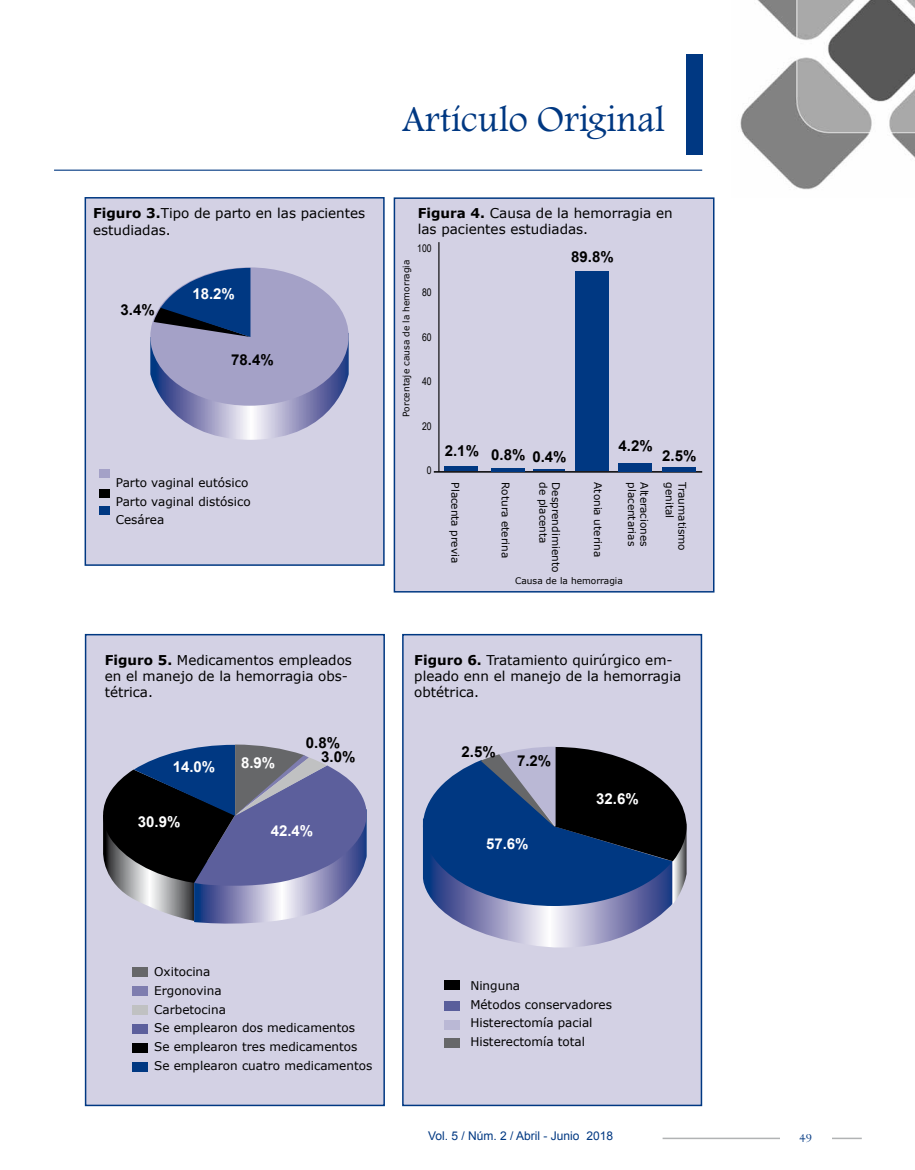
<style>
.page{position:relative;width:915px;height:1170px;background:#fff}
.page>*{position:absolute;margin:0;border:0;box-sizing:border-box;transform-origin:0 0}
.t1{font:37.5px "Footlight MT Light";color:#003882}
.t2{font:700 15px/13.4px "Arial";color:#000}
.t3{font:700 15px "Arial";color:#fff}
.t4{font:13.5px/16.2px "Verdana";color:#000}
.t5{font:13.5px "Perpetua";color:#003882}
.t6{font:12px/18.6px "Verdana";color:#000}
.t7{font:12px "Arial";color:#003882}
.t8{font:10.5px "Verdana";color:#000}
.t9{font:10.5px "Arial Narrow";color:#000}
.t10{font:9px "Verdana";color:#000}
.s1{font-weight:700}
</style>
<div class="page">
<hr style="left:662px;top:1137px;width:199px;height:1px;background:#b1b3b4">
<div style="left:685px;top:54px;width:17px;height:100px;background:#003882"></div>
<hr style="left:54px;top:170px;width:648px;height:1px;background:#003882">
<div style="left:780px;top:1128px;width:52px;height:23px;background:#fff"></div>
<img style="left:740px;top:0;width:174px;height:190px">
<div style="left:402px;top:634px;width:300px;height:472px;background:#d3d1e4;border:2px solid #003882"></div>
<div style="left:85px;top:634px;width:300px;height:472px;background:#d3d1e4;border:2px solid #003882"></div>
<div style="left:393px;top:197px;width:321px;height:395px;background:#d3d1e4;border:2px solid #003882"></div>
<div style="left:84px;top:197px;width:300px;height:369px;background:#d3d1e4;border:2px solid #003882"></div>
<div style="left:99px;top:506px;width:10px;height:8px;background:#003882"></div>
<div style="left:99px;top:489px;width:10px;height:8px;background:#000"></div>
<div style="left:99px;top:469px;width:10px;height:9px;background:#a4a1c7"></div>
<svg style="left:150px;top:268px;width:198px;height:172px"></svg>
<hr style="left:438px;top:242px;width:1px;height:230px;background:#000">
<hr style="left:433px;top:471px;width:269px;height:1px;background:#000">
<div style="left:575px;top:271px;width:33px;height:200px;background:#003882"></div>
<div style="left:618px;top:463px;width:33px;height:8px;background:#003882"></div>
<hr style="left:662px;top:467px;width:33px;height:4px;background:#003882">
<div style="left:444px;top:466px;width:34px;height:5px;background:#003882"></div>
<hr style="left:491px;top:468px;width:33px;height:3px;background:#003882">
<hr style="left:533px;top:469px;width:31px;height:2px;background:#003882">
<svg style="left:103px;top:744px;width:264px;height:180px"></svg>
<div style="left:132px;top:966px;width:15px;height:10px;background:#666769"></div>
<div style="left:132px;top:1043px;width:15px;height:9px;background:#000"></div>
<div style="left:132px;top:1023px;width:15px;height:10px;background:#5c5f9c"></div>
<div style="left:132px;top:1004px;width:15px;height:10px;background:#c0c1c2"></div>
<div style="left:132px;top:985px;width:15px;height:10px;background:#7e7daf"></div>
<div style="left:132px;top:1062px;width:15px;height:9px;background:#003882"></div>
<div style="left:444px;top:980px;width:15px;height:10px;background:#000"></div>
<div style="left:444px;top:1000px;width:15px;height:10px;background:#595e9b"></div>
<div style="left:444px;top:1020px;width:15px;height:9px;background:#bab8d5"></div>
<div style="left:444px;top:1037px;width:15px;height:10px;background:#666769"></div>
<svg style="left:423px;top:747px;width:263px;height:201px"></svg>
<p class="t4" style="left:93px;top:205px;width:273px"><span class="s1">Figuro 3.</span>Tipo de parto en las pacientes estudiadas.</p>
<p class="t2" style="left:120px;top:304px;width:36px">3.4%</p>
<p class="t3" style="left:192px;top:284px;width:44px">18.2%</p>
<p class="t2" style="left:231px;top:353px;width:44px">78.4%</p>
<p class="t6" style="left:116px;top:473px;width:136px">Parto vaginal eutósico<br>Parto vaginal distósico<br>Cesárea</p>
<p class="t4" style="left:105px;top:651px;width:248px"><span class="s1">Figuro 5.</span> Medicamentos empleados en el manejo de la hemorragia obs&shy;tétrica.</p>
<p class="t3" style="left:173px;top:756px;width:44px">14.0%</p>
<p class="t3" style="left:241px;top:752px;width:36px">8.9%</p>
<p class="t2" style="left:321px;top:737px;width:36px;text-indent:-15px">0.8%<br>3.0%</p>
<p class="t3" style="left:138px;top:811px;width:44px">30.9%</p>
<p class="t3" style="left:270px;top:820px;width:44px">42.4%</p>
<h1 class="t1" style="left:402px;top:97px;width:264px">Artículo Original</h1>
<p class="t4" style="left:417px;top:204px;width:256px"><span class="s1">Figura 4.</span> Causa de la hemorragia en las pacientes estudiadas.</p>
<p class="t9" style="left:417px;top:240px;width:16px">100</p>
<p class="t9" style="left:422px;top:285px;width:11px">80</p>
<p class="t9" style="left:422px;top:329px;width:11px">60</p>
<p class="t9" style="left:422px;top:374px;width:11px">40</p>
<p class="t9" style="left:422px;top:418px;width:11px">20</p>
<p class="t9" style="left:427px;top:463px;width:6px">0</p>
<p class="t10" style="left:400px;top:417px;width:158px;rotate:-90deg">Porcentaje causa de la hemorragia</p>
<p class="t2" style="left:571px;top:250px;width:44px">89.8%</p>
<p class="t2" style="left:444px;top:448px;width:123px">2.1% 0.8% 0.4%</p>
<p class="t2" style="left:618px;top:440px;width:36px">4.2%</p>
<p class="t2" style="left:662px;top:449px;width:36px">2.5%</p>
<p class="t8" style="left:462px;top:482px;width:82px;rotate:90deg">Placenta previa</p>
<p class="t8" style="left:512px;top:482px;width:77px;rotate:90deg">Rotura eterina</p>
<p class="t8" style="left:550px;top:482px;width:63px;rotate:90deg">de placenta</p>
<p class="t8" style="left:563px;top:482px;width:91px;rotate:90deg">Desprendimiento</p>
<p class="t8" style="left:605px;top:482px;width:76px;rotate:90deg">Atonia uterina</p>
<p class="t8" style="left:639px;top:482px;width:65px;rotate:90deg">placentarias</p>
<p class="t8" style="left:651px;top:482px;width:66px;rotate:90deg">Alteraciones</p>
<p class="t8" style="left:676px;top:482px;width:37px;rotate:90deg">genital</p>
<p class="t8" style="left:689px;top:482px;width:70px;rotate:90deg">Traumatismo</p>
<p class="t10" style="left:515px;top:575px;width:109px">Causa de la hemorragia</p>
<p class="t4" style="left:414px;top:651px;width:268px"><span class="s1">Figuro 6.</span> Tratamiento quirúrgico em&shy;pleado enn el manejo de la hemorragia obtétrica.</p>
<p class="t2" style="left:461px;top:745px;width:36px">2.5%</p>
<p class="t2" style="left:517px;top:754px;width:36px">7.2%</p>
<p class="t3" style="left:486px;top:834px;width:44px">57.6%</p>
<p class="t3" style="left:596px;top:788px;width:44px">32.6%</p>
<p class="t6" style="left:154px;top:962px;width:219px">Oxitocina<br>Ergonovina<br>Carbetocina<br>Se emplearon dos medicamentos<br>Se emplearon tres medicamentos<br>Se emplearon cuatro medicamentos</p>
<p class="t6" style="left:470px;top:975px;width:143px">Ninguna<br>Métodos conservadores<br>Histerectomía pacial<br>Histerectomía total</p>
<p class="t7" style="left:428px;top:1127px;width:186px">Vol. 5 / Núm. 2 / Abril - Junio 2018</p>
<p class="t5" style="left:799px;top:1129px;width:14px">49</p>
</div>
